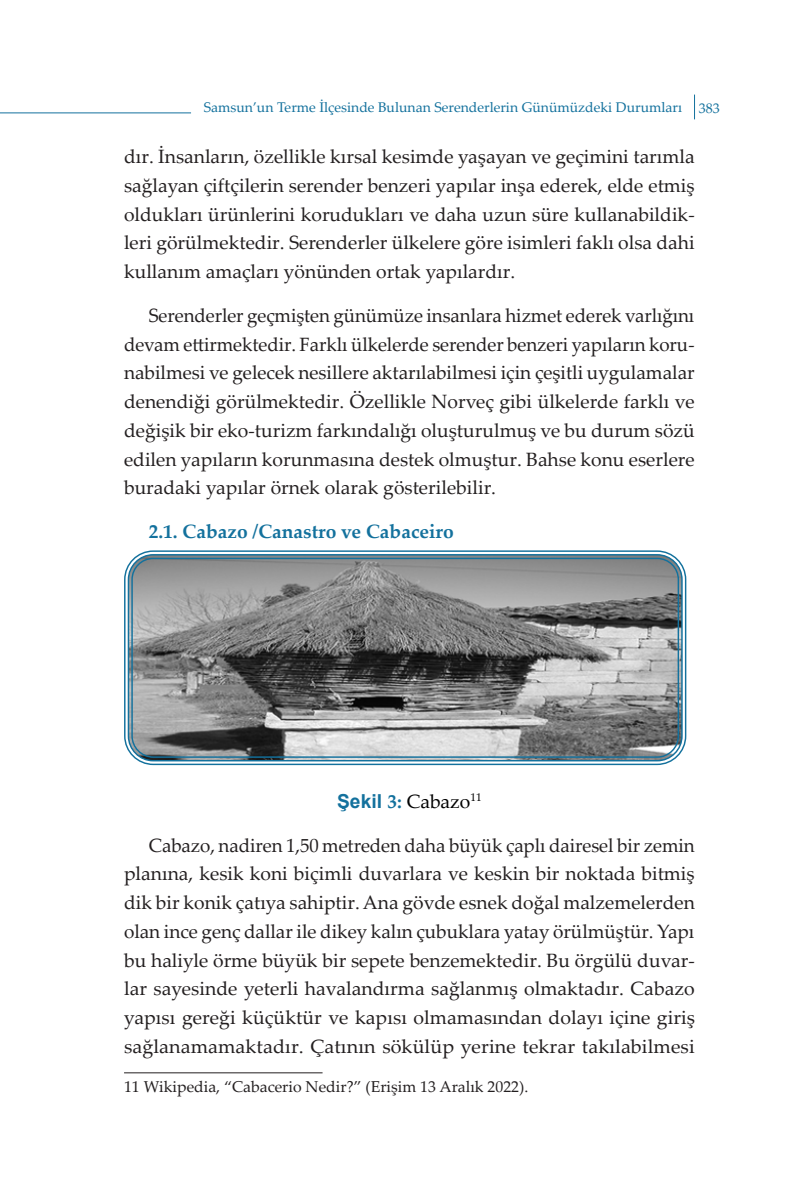
<style>
.page{position:relative;width:794px;height:1191px;background:#fff}
.page>*{position:absolute;margin:0;border:0;box-sizing:border-box;transform-origin:0 0}
.İdrak_Ana_metin{font:19.25px/28.7px "Palatino Linotype";color:#231f20;text-align:justify}
.İdrak_Ana_metin-2{font:700 19.25px "Palatino Linotype";color:#13719d}
.İdrak_Ana_metin-3{font:19.25px "Palatino Linotype";color:#000}
.dipnot__çift_sayılı{font:15.75px "Palatino Linotype";color:#231f20}
.t1{font:14px "Palatino Linotype";color:#13719d}
.s1{font-family:"Arial";font-weight:700;color:#13719d}
.s2{font-weight:700;color:#13719d}
</style>
<div class="page">
<svg style="left:694px;top:95px;width:1px;height:24px"></svg>
<hr style="left:0;top:112px;width:191px;height:1px;background:#13719d">
<img style="left:128px;top:555px;width:554px;height:205px">
<div style="left:124px;top:550px;width:562px;height:215px;border:1px solid #13719d;border-radius:28px"></div>
<div style="left:128px;top:554px;width:554px;height:207px;border:1px solid #13719d;border-radius:25px"></div>
<div style="left:131px;top:557px;width:548px;height:201px;border:1px solid #13719d;border-radius:21px"></div>
<hr style="left:124px;top:1072px;width:198px;height:1px;background:#231f20">
<p class="t1" style="left:204px;top:97px;width:517px">Samsun’un Terme İlçesinde Bulunan Serenderlerin Günümüzdeki Durumları 383</p>
<p class="İdrak_Ana_metin" style="left:124px;top:141px;width:572px">dır. İnsanların, özellikle kırsal kesimde yaşayan ve geçimini tarımla sağlayan çiftçilerin serender benzeri yapılar inşa ederek, elde etmiş oldukları ürünlerini korudukları ve daha uzun süre kullanabildik&shy;leri görülmektedir. Serenderler ülkelere göre isimleri faklı olsa dahi kullanım amaçları yönünden ortak yapılardır.</p>
<p class="İdrak_Ana_metin" style="left:124px;top:300px;width:572px;text-indent:25px">Serenderler geçmişten günümüze insanlara hizmet ederek varlığını devam ettirmektedir. Farklı ülkelerde serender benzeri yapıların koru&shy;nabilmesi ve gelecek nesillere aktarılabilmesi için çeşitli uygulamalar denendiği görülmektedir. Özellikle Norveç gibi ülkelerde farklı ve değişik bir eko-turizm farkındalığı oluşturulmuş ve bu durum sözü edilen yapıların korunmasına destek olmuştur. Bahse konu eserlere buradaki yapılar örnek olarak gösterilebilir.</p>
<p class="İdrak_Ana_metin-2" style="left:149px;top:518px;width:306px">2.1. Cabazo /Canastro ve Cabaceiro</p>
<p class="İdrak_Ana_metin-3" style="left:337px;top:787px;width:146px"><span class="s1">Şekil</span> <span class="s2">3:</span> Cabazo<sup>11</sup></p>
<p class="İdrak_Ana_metin" style="left:124px;top:830px;width:572px;text-indent:25px">Cabazo, nadiren 1,50 metreden daha büyük çaplı dairesel bir zemin planına, kesik koni biçimli duvarlara ve keskin bir noktada bitmiş dik bir konik çatıya sahiptir. Ana gövde esnek doğal malzemelerden olan ince genç dallar ile dikey kalın çubuklara yatay örülmüştür. Yapı bu haliyle örme büyük bir sepete benzemektedir. Bu örgülü duvar&shy;lar sayesinde yeterli havalandırma sağlanmış olmaktadır. Cabazo yapısı gereği küçüktür ve kapısı olmamasından dolayı içine giriş sağlanamamaktadır. Çatının sökülüp yerine tekrar takılabilmesi</p>
<p class="dipnot__çift_sayılı" style="left:124px;top:1075px;width:406px">11 Wikipedia, “Cabacerio Nedir?” (Erişim 13 Aralık 2022).</p>
</div>
